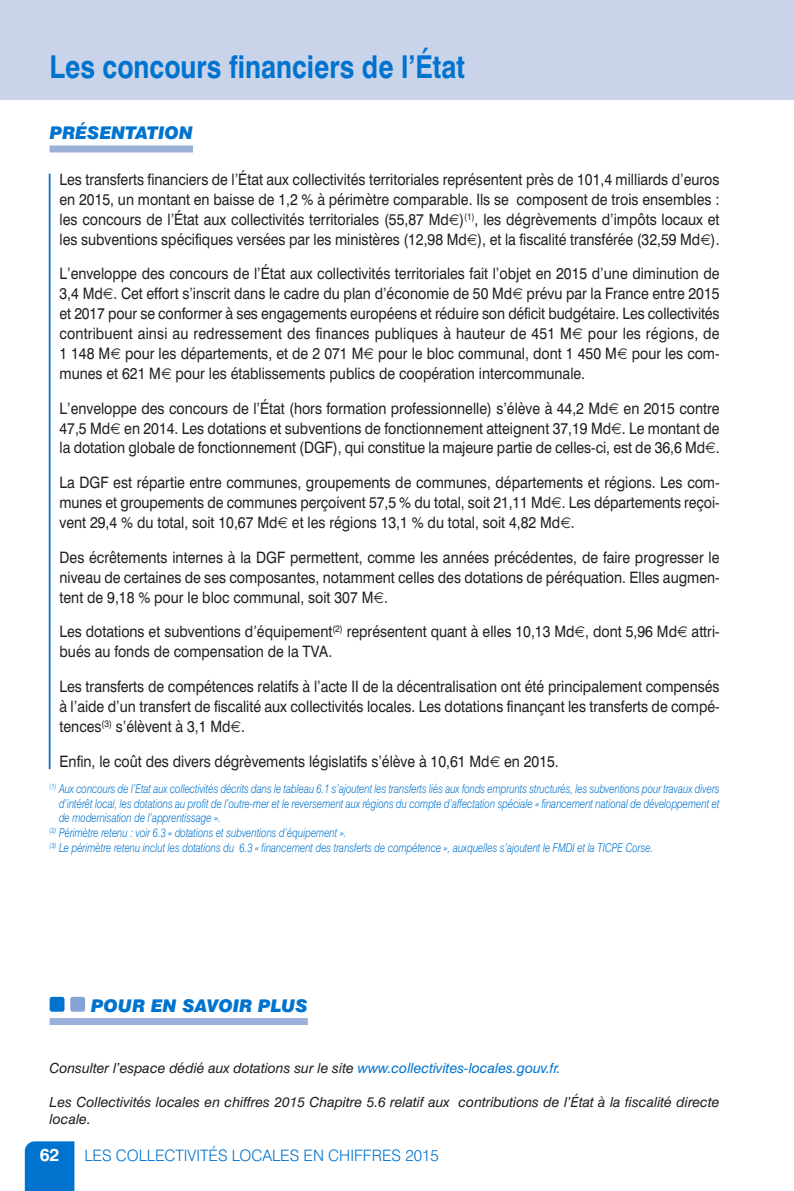
<style>
.page{position:relative;width:794px;height:1191px;background:#fff}
.page>*{position:absolute;margin:0;border:0;box-sizing:border-box;transform-origin:0 0}
.t1{font:700 31.5px "Swiss 721 BT";color:#0073ce;scale:.85 1}
.t2{font:italic 900 17.5px "Swiss 721 BT";color:#0073ce}
.t3{font:700 17.5px "Swiss 721 BT";color:#fff}
.t4{font:15.75px/19.9px "Swiss 721 BT";color:#231f20;text-align:justify;scale:.9 1}
.t5{font:300 15.75px "Swiss 721 BT";color:#0073ce}
.t6{font:italic 14px/16.8px "Swiss 721 BT";color:#231f20}
.t7{font:italic 300 12.25px "Swiss 721 BT";color:#0073ce;scale:.8 1}
.s1{color:#0073ce}
</style>
<div class="page">
<div style="left:50px;top:1018px;width:258px;height:7px;background:#9cb1da"></div>
<div style="left:50px;top:996px;width:14px;height:15px;background:#0073ce;border-radius:2px"></div>
<div style="left:70px;top:996px;width:15px;height:15px;background:#86a2d3;border-radius:2px"></div>
<div style="left:0;top:0;width:794px;height:99px;background:#c9d4eb"></div>
<div style="left:25px;top:1141px;width:49px;height:50px;background:#0073ce"></div>
<div style="left:50px;top:145px;width:143px;height:7px;background:#9cb1da"></div>
<hr style="left:49px;top:174px;width:1px;height:595px;background:#0073ce">
<h1 class="t1" style="left:50px;top:55px;width:490px">Les concours financiers de l’État</h1>
<p class="t2" style="left:50px;top:127px;width:145px">PRÉSENTATION</p>
<p class="t4" style="left:60px;top:171px;width:735px">Les transferts financiers de l’État aux collectivités territoriales représentent près de 101,4 milliards d’euros en 2015, un montant en baisse de 1,2 % à périmètre comparable. Ils se composent de trois ensembles : les concours de l’État aux collectivités territoriales (55,87 Md )<sup>(1)</sup>, les dégrèvements d’impôts locaux et les subventions spécifiques versées par les ministères (12,98 Md ), et la fiscalité transférée (32,59 Md ).</p>
<p class="t4" style="left:60px;top:265px;width:735px">L’enveloppe des concours de l’État aux collectivités territoriales fait l’objet en 2015 d’une diminution de 3,4 Md . Cet effort s’inscrit dans le cadre du plan d’économie de 50 Md prévu par la France entre 2015 et 2017 pour se conformer à ses engagements européens et réduire son déficit budgétaire. Les collectivités contribuent ainsi au redressement des finances publiques à hauteur de 451 M pour les régions, de 1 148 M pour les départements, et de 2 071 M pour le bloc communal, dont 1 450 M pour les com&shy;munes et 621 M pour les établissements publics de coopération intercommunale.</p>
<p class="t4" style="left:60px;top:400px;width:735px">L’enveloppe des concours de l’État (hors formation professionnelle) s’élève à 44,2 Md en 2015 contre 47,5 Md en 2014. Les dotations et subventions de fonctionnement atteignent 37,19 Md . Le montant de la dotation globale de fonctionnement (DGF), qui constitue la majeure partie de celles-ci, est de 36,6 Md .</p>
<p class="t4" style="left:60px;top:474px;width:735px">La DGF est répartie entre communes, groupements de communes, départements et régions. Les com&shy;munes et groupements de communes perçoivent 57,5 % du total, soit 21,11 Md . Les départements reçoi&shy;vent 29,4 % du total, soit 10,67 Md et les régions 13,1 % du total, soit 4,82 Md .</p>
<p class="t4" style="left:60px;top:549px;width:735px">Des écrêtements internes à la DGF permettent, comme les années précédentes, de faire progresser le niveau de certaines de ses composantes, notamment celles des dotations de péréquation. Elles augmen&shy;tent de 9,18 % pour le bloc communal, soit 307 M .</p>
<p class="t4" style="left:60px;top:623px;width:735px">Les dotations et subventions d’équipement<sup>(2)</sup> représentent quant à elles 10,13 Md , dont 5,96 Md attri&shy;bués au fonds de compensation de la TVA.</p>
<p class="t4" style="left:60px;top:678px;width:735px">Les transferts de compétences relatifs à l’acte II de la décentralisation ont été principalement compensés à l’aide d’un transfert de fiscalité aux collectivités locales. Les dotations finançant les transferts de compé&shy;tences<sup>(3)</sup> s’élèvent à 3,1 Md .</p>
<p class="t4" style="left:60px;top:752px;width:556px">Enfin, le coût des divers dégrèvements législatifs s’élève à 10,61 Md en 2015.</p>
<p class="t7" style="left:50px;top:784px;width:839px"><sup>(1)</sup> Aux concours de l’Etat aux collectivités décrits dans le tableau 6.1 s’ajoutent les transferts liés aux fonds emprunts structurés, les subventions pour travaux divers</p>
<p class="t7" style="left:59px;top:798px;width:827px">d’intérêt local, les dotations au profit de l’outre-mer et le reversement aux régions du compte d’affectation spéciale « financement national de développement et</p>
<p class="t7" style="left:59px;top:813px;width:204px">de modernisation de l’apprentissage ».</p>
<p class="t7" style="left:50px;top:828px;width:372px"><sup>(2)</sup> Périmètre retenu : voir 6.3 « dotations et subventions d’équipement ».</p>
<p class="t7" style="left:50px;top:843px;width:756px"><sup>(3)</sup> Le périmètre retenu inclut les dotations du 6.3 « financement des transferts de compétence », auxquelles s’ajoutent le FMDI et la TICPE Corse.</p>
<p class="t2" style="left:91px;top:999px;width:218px">POUR EN SAVOIR PLUS</p>
<p class="t6" style="left:50px;top:1061px;width:512px">Consulter l’espace dédié aux dotations sur le site <span class="s1">www.collectivites-locales.gouv.fr.</span></p>
<p class="t6" style="left:50px;top:1094px;width:671px">Les Collectivités locales en chiffres 2015 Chapitre 5.6 relatif aux contributions de l’État à la fiscalité directe locale.</p>
<p class="t3" style="left:40px;top:1148px;width:21px">62</p>
<p class="t5" style="left:84px;top:1150px;width:356px">LES COLLECTIVITÉS LOCALES EN CHIFFRES 2015</p>
</div>
